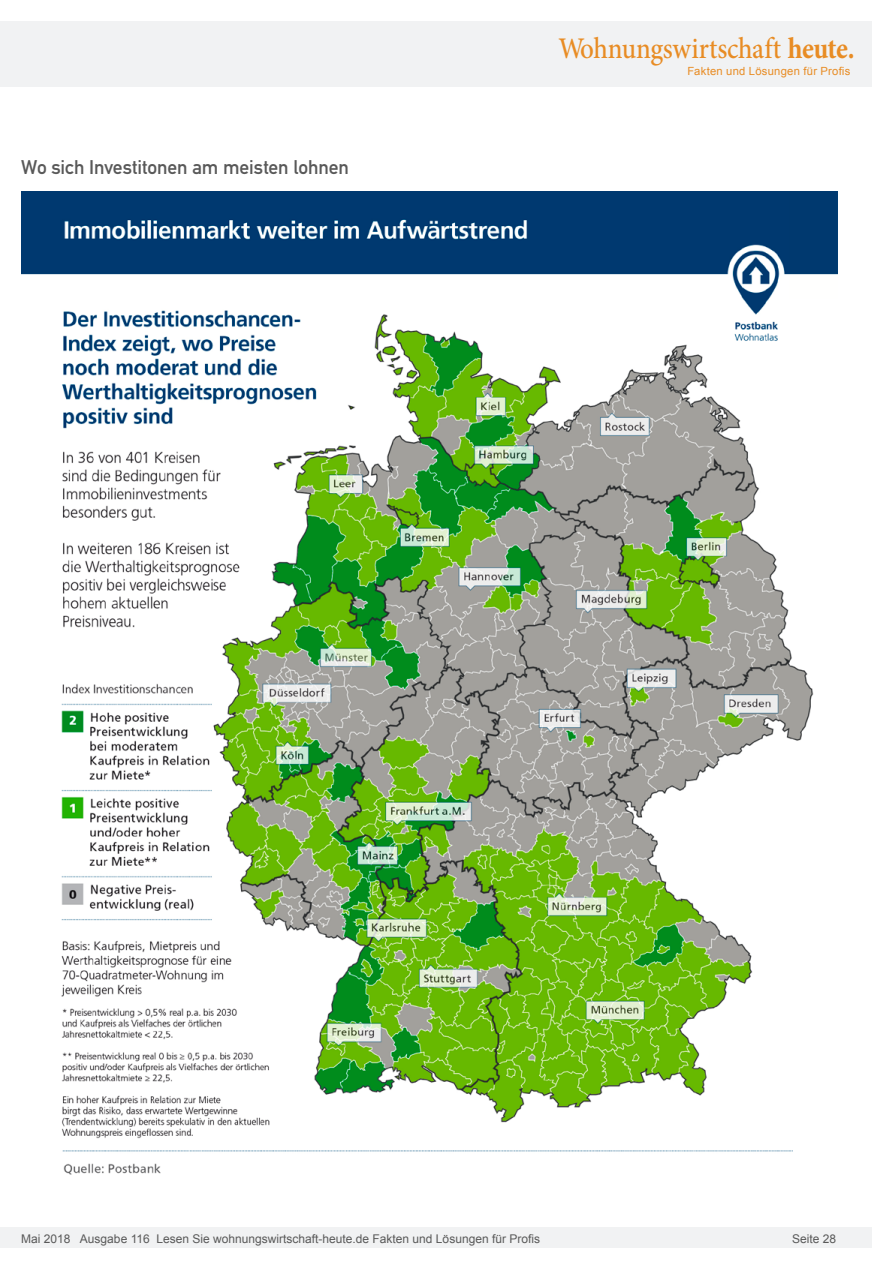
<style>
.page{position:relative;width:893px;height:1263px;background:#fff}
.page>*{position:absolute;margin:0;border:0;box-sizing:border-box;transform-origin:0 0}
.t1{font:500 30px "Minion Pro";letter-spacing:-.01em;color:#e88c24;scale:.9 1}
.Überschrift_Grau{font:19.5px "DIN Mittelschrift";letter-spacing:-.005em;color:#595959}
.t2{font:12px "Arial";color:#595959}
.t3{font:11.25px "Arial";letter-spacing:.025em;color:#e88c24}
.s1{font-weight:700}
</style>
<div class="page">
<div style="left:0;top:1227px;width:872px;height:20px;background:#f1f2f3"></div>
<div style="left:0;top:21px;width:872px;height:66px;background:#f1f2f3"></div>
<img style="left:21px;top:192px;width:816px;height:983px">
<p class="Überschrift_Grau" style="left:21px;top:156px;width:329px">Wo sich Investitonen am meisten lohnen</p>
<h1 class="t1" style="left:558px;top:28px;width:331px">Wohnungswirtschaft <span class="s1">heute.</span></h1>
<p class="t3" style="left:687px;top:63px;width:165px">Fakten und Lösungen für Profis</p>
<p class="t2" style="left:21px;top:1230px;width:520px">Mai 2018 Ausgabe 116 Lesen Sie wohnungswirtschaft-heute.de Fakten und Lösungen für Profis</p>
<p class="t2" style="left:792px;top:1231px;width:46px">Seite 28</p>
</div>
